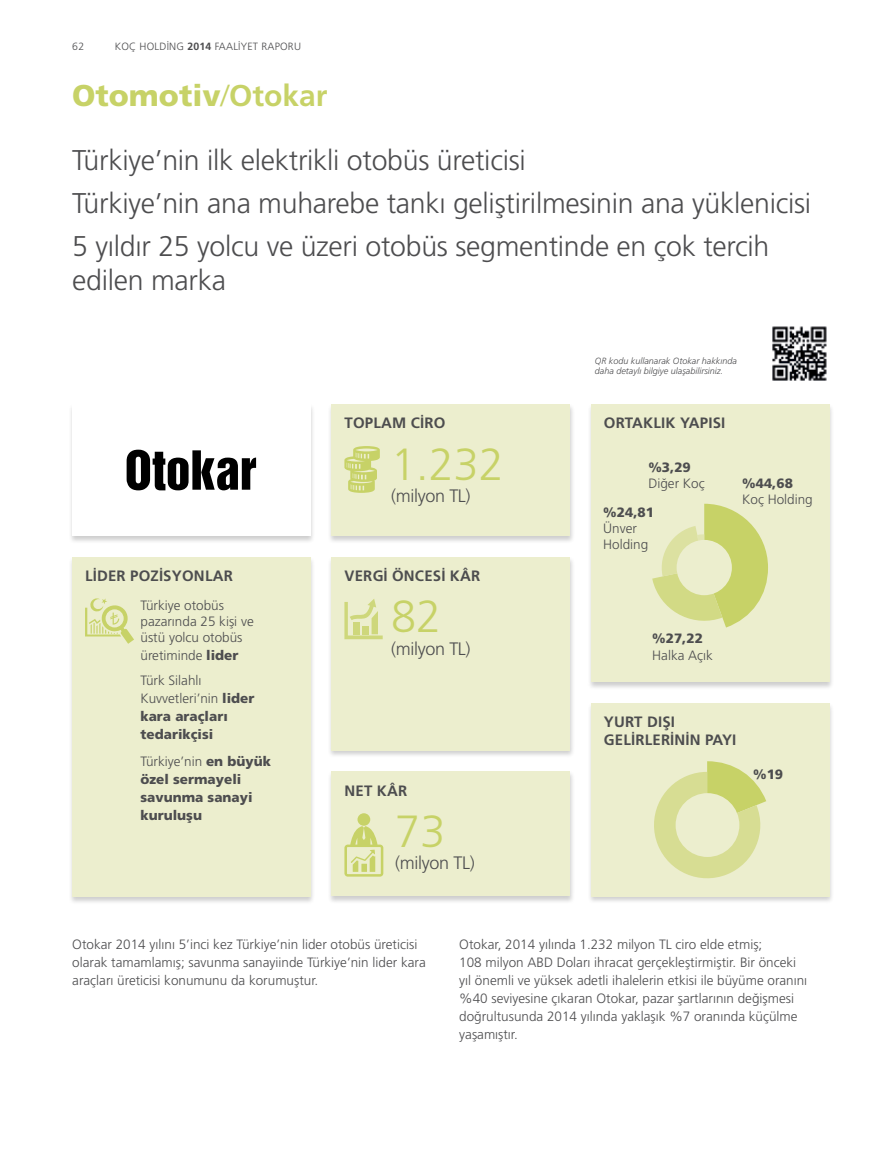
<style>
.page{position:relative;width:893px;height:1149px;background:#fff}
.page>*{position:absolute;margin:0;border:0;box-sizing:border-box;transform-origin:0 0}
.t1{font:300 45px "Frutiger CE";color:#c7d267}
.t2{font:900 30px "Frutiger CE";color:#c7d267}
.t3{font:300 28.5px/42.8px "Frutiger CE";letter-spacing:-.01em;color:#4d4d4f}
.t4{font:300 18px "Frutiger CE";letter-spacing:-.02em;color:#4d4d4f}
.t5{font:700 15px/18px "Frutiger CE";letter-spacing:.015em;color:#4d4d4f}
.t6{font:300 13.5px/18px "Frutiger CE";color:#4d4d4f}
.t7{font:900 13.5px/18px "Frutiger CE";color:#4d4d4f}
.t8{font:300 10.5px "Frutiger CE";letter-spacing:.02em;color:#4d4d4f}
.t9{font:italic 300 9px/10.8px "Frutiger CE";color:#4d4d4f}
.s1{font-weight:700}
.s2{font-weight:300}
.s3{font-weight:900}
</style>
<div class="page">
<div style="left:68px;top:403px;width:247px;height:141px;background:#000;opacity:.2"></div>
<div style="left:72px;top:404px;width:238px;height:131px;background:#fff"></div>
<div style="left:328px;top:403px;width:247px;height:141px;background:#000;opacity:.2"></div>
<div style="left:332px;top:404px;width:238px;height:131px;background:#eceece"></div>
<svg style="left:344px;top:446px;width:36px;height:46px"></svg>
<div style="left:328px;top:555px;width:247px;height:203px;background:#000;opacity:.2"></div>
<div style="left:332px;top:557px;width:238px;height:193px;background:#eceece"></div>
<svg style="left:344px;top:599px;width:39px;height:40px"></svg>
<div style="left:68px;top:555px;width:247px;height:349px;background:#000;opacity:.2"></div>
<div style="left:72px;top:557px;width:238px;height:339px;background:#eceece"></div>
<svg style="left:85px;top:598px;width:49px;height:45px"></svg>
<div style="left:587px;top:403px;width:247px;height:286px;background:#000;opacity:.2"></div>
<div style="left:591px;top:404px;width:238px;height:277px;background:#eceece"></div>
<div style="left:587px;top:701px;width:247px;height:203px;background:#000;opacity:.2"></div>
<div style="left:591px;top:703px;width:238px;height:193px;background:#eceece"></div>
<div style="left:328px;top:770px;width:247px;height:133px;background:#000;opacity:.2"></div>
<div style="left:332px;top:771px;width:238px;height:125px;background:#eceece"></div>
<div style="left:357px;top:813px;width:13px;height:12px;background:#c7d267;border-radius:50%"></div>
<svg style="left:344px;top:825px;width:39px;height:51px"></svg>
<img style="left:772px;top:326px;width:55px;height:55px">
<svg style="left:127px;top:449px;width:129px;height:41px"></svg>
<svg style="left:652px;top:503px;width:116px;height:124px"></svg>
<div style="left:677px;top:539px;width:55px;height:56px;background:#eceece;border-radius:50%"></div>
<svg style="left:654px;top:761px;width:112px;height:118px"></svg>
<div style="left:676px;top:792px;width:63px;height:64px;background:#eceece;border-radius:50%"></div>
<p class="t8" style="left:72px;top:41px;width:13px">62</p>
<p class="t8" style="left:115px;top:41px;width:188px">KOÇ HOLDİNG <span class="s1">2014</span> FAALİYET RAPORU</p>
<h2 class="t2" style="left:72px;top:77px;width:257px">Otomotiv<span class="s2">/</span><span class="s1">Otokar</span></h2>
<h3 class="t3" style="left:72px;top:139px;width:740px">Türkiye’nin ilk elektrikli otobüs üreticisi<br>Türkiye’nin ana muharebe tankı geliştirilmesinin ana yüklenicisi<br>5 yıldır 25 yolcu ve üzeri otobüs segmentinde en çok tercih</h3>
<h3 class="t3" style="left:72px;top:258px;width:155px">edilen marka</h3>
<p class="t5" style="left:85px;top:566px;width:149px">LIDER POZISYONLAR</p>
<p class="t6" style="left:140px;top:597px;width:115px;line-height:16.2px">Türkiye otobüs pazarında 25 kişi ve üstü yolcu otobüs</p>
<p class="t6" style="left:140px;top:643px;width:100px;line-height:24.8px">üretiminde <span class="s3">lider<br></span>Türk Silahlı</p>
<p class="t7" style="left:140px;top:689px;width:116px"><span class="s2">Kuvvetleri’nin</span> lider kara araçları tedarikçisi</p>
<p class="t7" style="left:140px;top:751px;width:132px"><span class="s2">Türkiye’nin</span> en büyük özel sermayeli savunma sanayi kuruluşu</p>
<p class="t5" style="left:345px;top:414px;width:102px">TOPLAM CİRO</p>
<h1 class="t1" style="left:391px;top:438px;width:114px">1.232</h1>
<h3 class="t4" style="left:391px;top:485px;width:81px">(milyon TL)</h3>
<p class="t5" style="left:345px;top:566px;width:137px">VERGI ÖNCESI KÂR</p>
<h1 class="t1" style="left:391px;top:590px;width:52px">82</h1>
<h3 class="t4" style="left:391px;top:637px;width:81px">(milyon TL)</h3>
<p class="t5" style="left:345px;top:781px;width:64px">NET KÂR</p>
<h1 class="t1" style="left:395px;top:804px;width:52px">73</h1>
<h3 class="t4" style="left:395px;top:852px;width:81px">(milyon TL)</h3>
<p class="t9" style="left:595px;top:355px;width:144px">QR kodu kullanarak Otokar hakkında daha detaylı bilgiye ulaşabilirsiniz.</p>
<p class="t5" style="left:604px;top:414px;width:123px">ORTAKLIK YAPISI</p>
<p class="t7" style="left:648px;top:458px;width:44px">%3,29</p>
<p class="t6" style="left:648px;top:474px;width:58px">Diğer Koç</p>
<p class="t7" style="left:603px;top:502px;width:52px">%24,81</p>
<p class="t6" style="left:603px;top:519px;width:47px;line-height:16.2px">Ünver<br>Holding</p>
<p class="t7" style="left:742px;top:474px;width:52px">%44,68</p>
<p class="t6" style="left:742px;top:490px;width:72px">Koç Holding</p>
<p class="t7" style="left:652px;top:629px;width:52px">%27,22</p>
<p class="t6" style="left:652px;top:645px;width:62px">Halka Açık</p>
<p class="t5" style="left:604px;top:712px;width:134px">YURT DIŞI<br>GELIRLERININ PAYI</p>
<p class="t7" style="left:753px;top:764px;width:32px">%19</p>
<p class="t6" style="left:72px;top:934px;width:355px">Otokar 2014 yılını 5’inci kez Türkiye’nin lider otobüs üreticisi olarak tamamlamış; savunma sanayiinde Türkiye’nin lider kara araçları üreticisi konumunu da korumuştur.</p>
<p class="t6" style="left:459px;top:934px;width:350px">Otokar, 2014 yılında 1.232 milyon TL ciro elde etmiş;<br>108 milyon ABD Doları ihracat gerçekleştirmiştir. Bir önceki yıl önemli ve yüksek adetli ihalelerin etkisi ile büyüme oranını %40 seviyesine çıkaran Otokar, pazar şartlarının değişmesi doğrultusunda 2014 yılında yaklaşık %7 oranında küçülme yaşamıştır.</p>
</div>
